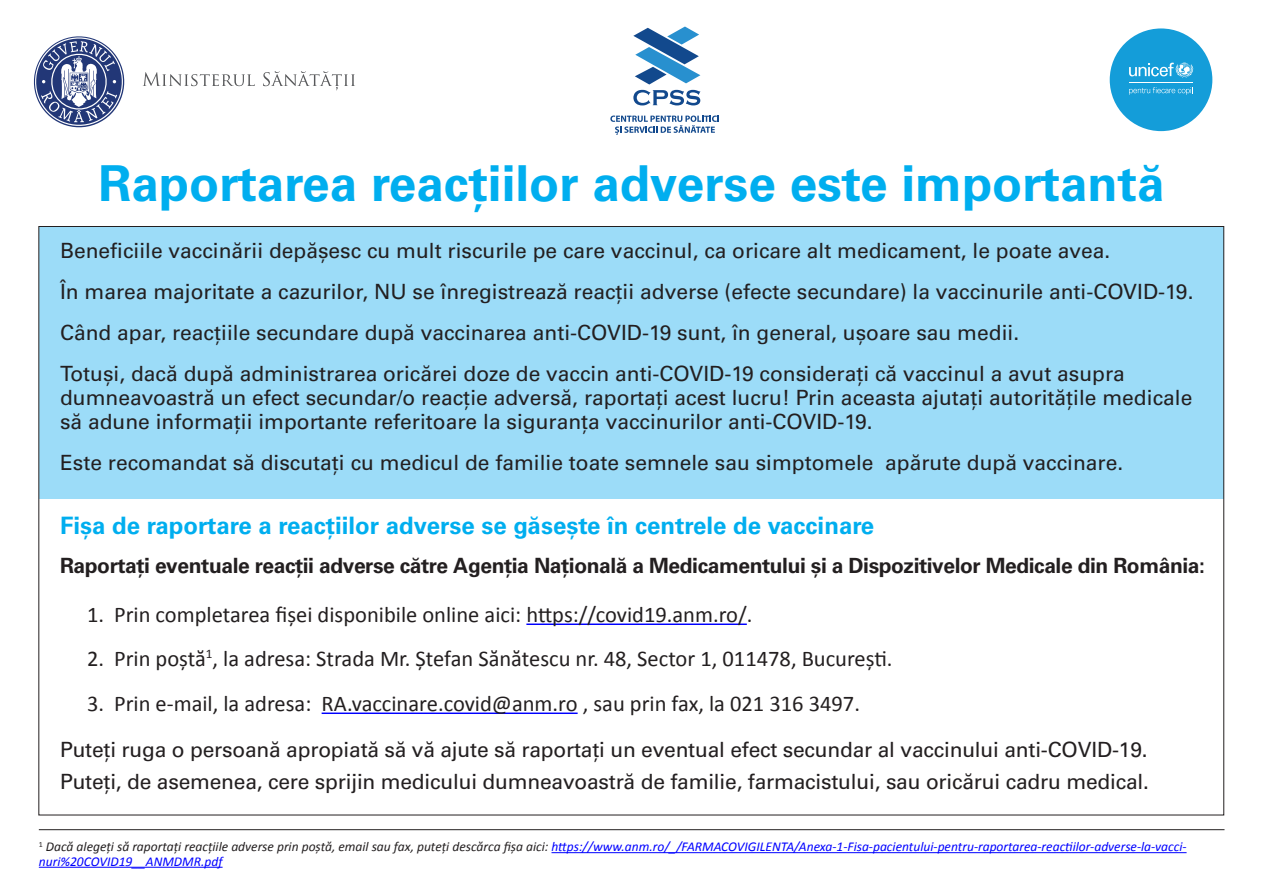
<style>
.page{position:relative;width:1263px;height:893px;background:#fff}
.page>*{position:absolute;margin:0;border:0;box-sizing:border-box;transform-origin:0 0}
.t1{font:700 49.5px "Univers LT Pro 65";color:#00aeef}
.t2{font:700 24px "Univers LT Pro 65";color:#00aeef}
.List_Paragraph{font:22.5px "Calibri";color:#231f20}
.List_Paragraph-2{font:21px/24px "Univers LT Pro 55 Roman";color:#231f20}
.List_Paragraph-3{font:700 21px "Univers LT Pro 65";letter-spacing:-.02em;color:#231f20}
.t3{font:italic 13.5px/14.5px "Calibri";color:#00f}
.s1{color:#231f20}
</style>
<div class="page">
<svg style="left:633px;top:27px;width:67px;height:78px"></svg>
<svg style="left:610px;top:116px;width:109px;height:19px"></svg>
<svg style="left:143px;top:71px;width:212px;height:20px"></svg>
<svg style="left:33px;top:36px;width:92px;height:92px"></svg>
<div style="left:1110px;top:28px;width:102px;height:103px;background:#149dd9;border-radius:50%"></div>
<svg style="left:1129px;top:63px;width:64px;height:15px"></svg>
<hr style="left:1129px;top:82px;width:63px;height:1px;background:#fff">
<svg style="left:1129px;top:87px;width:64px;height:8px"></svg>
<div style="left:39px;top:226px;width:1185px;height:273px;background:#9cdcf8"></div>
<hr style="left:526px;top:623px;width:221px;height:2px;background:#00f">
<hr style="left:322px;top:712px;width:256px;height:2px;background:#00f">
<hr style="left:39px;top:829px;width:1185px;height:1px;background:#231f20">
<hr style="left:551px;top:852px;width:635px;height:1px;background:#00f">
<hr style="left:39px;top:867px;width:184px;height:1px;background:#00f">
<p class="t1" style="left:98px;top:154px;width:1068px">Raportarea reacțiilor adverse este importantă</p>
<p class="List_Paragraph-2" style="left:60px;top:239px;width:1052px">Beneficiile vaccinării depășesc cu mult riscurile pe care vaccinul, ca oricare alt medicament, le poate avea.</p>
<p class="List_Paragraph-2" style="left:60px;top:280px;width:1135px">În marea majoritate a cazurilor, NU se înregistrează reacții adverse (efecte secundare) la vaccinurile anti-COVID-19.</p>
<p class="List_Paragraph-2" style="left:60px;top:321px;width:961px">Când apar, reacțiile secundare după vaccinarea anti-COVID-19 sunt, în general, ușoare sau medii.</p>
<p class="List_Paragraph-2" style="left:60px;top:362px;width:1134px">Totuși, dacă după administrarea oricărei doze de vaccin anti-COVID-19 considerați că vaccinul a avut asupra dumneavoastră un efect secundar/o reacție adversă, raportați acest lucru! Prin aceasta ajutați autoritățile medicale să adune informații importante referitoare la siguranța vaccinurilor anti-COVID-19.</p>
<p class="List_Paragraph-2" style="left:60px;top:451px;width:1065px">Este recomandat să discutați cu medicul de familie toate semnele sau simptomele apărute după vaccinare.</p>
<p class="t2" style="left:60px;top:512px;width:816px">Fișa de raportare a reacțiilor adverse se găsește în centrele de vaccinare</p>
<p class="List_Paragraph-3" style="left:60px;top:553px;width:1146px">Raportați eventuale reacții adverse către Agenția Națională a Medicamentului și a Dispozitivelor Medicale din România:</p>
<p class="List_Paragraph" style="left:87px;top:600px;width:667px">1. Prin completarea fișei disponibile online aici: https://covid19.anm.ro/.</p>
<p class="List_Paragraph" style="left:87px;top:644px;width:807px">2. Prin poștă<sup>1</sup>, la adresa: Strada Mr. Ștefan Sănătescu nr. 48, Sector 1, 011478, București.</p>
<p class="List_Paragraph" style="left:87px;top:689px;width:774px">3. Prin e-mail, la adresa: RA.vaccinare.covid@anm.ro , sau prin fax, la 021 316 3497.</p>
<p class="List_Paragraph-2" style="left:60px;top:737px;width:1089px">Puteți ruga o persoană apropiată să vă ajute să raportați un eventual efect secundar al vaccinului anti-COVID-19.</p>
<p class="List_Paragraph-2" style="left:60px;top:770px;width:1090px">Puteți, de asemenea, cere sprijin medicului dumneavoastră de familie, farmacistului, sau oricărui cadru medical.</p>
<p class="t3" style="left:39px;top:839px;width:1149px"><sup>1</sup> <span class="s1">Dacă alegeți să raportați reacțiile adverse prin poștă, email sau fax, puteți descărca fișa aici:</span> https://www.anm.ro/_/FARMACOVIGILENTA/Anexa-1-Fisa-pacientului-pentru-raportarea-reactiilor-adverse-la-vacci&shy;nuri%20COVID19__ANMDMR.pdf</p>
</div>
